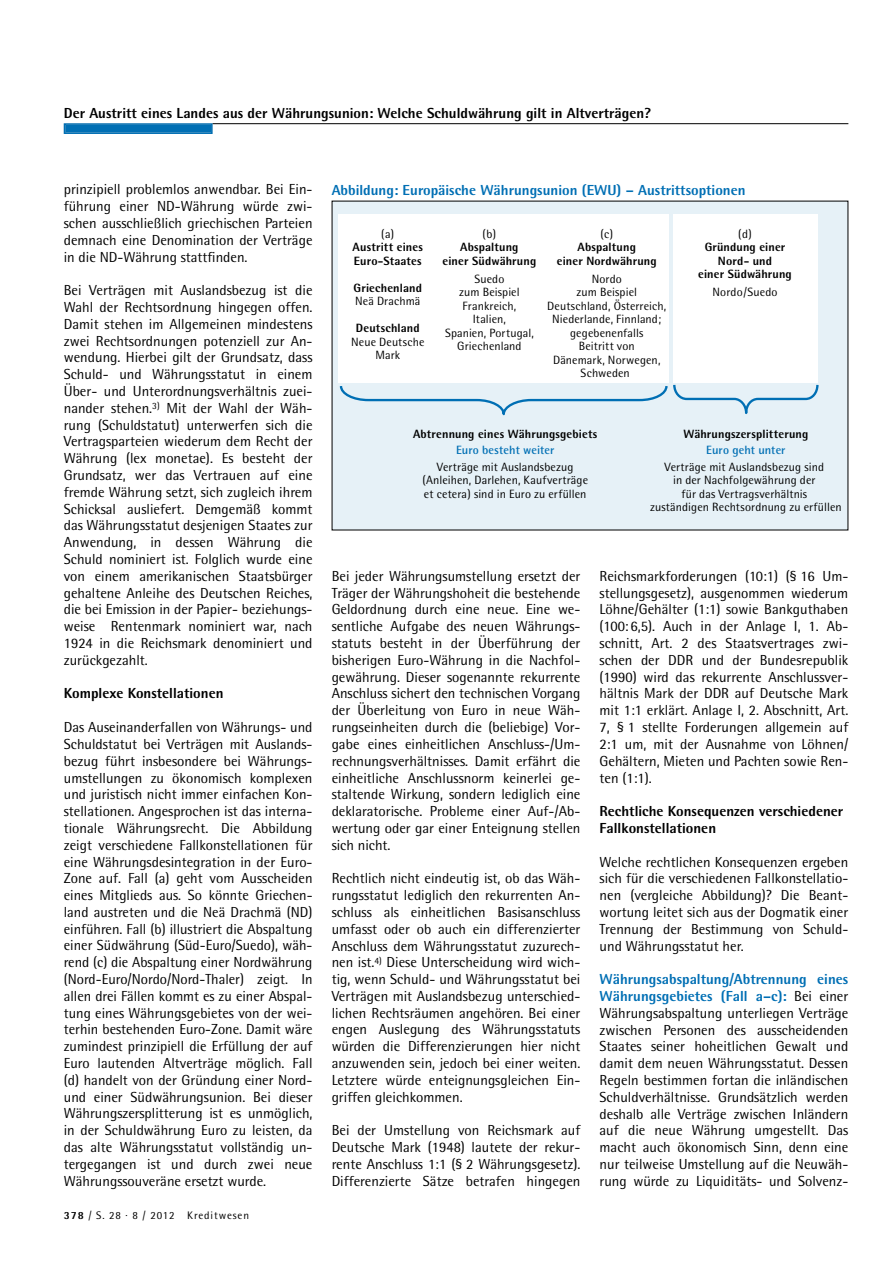
<style>
.page{position:relative;width:893px;height:1263px;background:#fff}
.page>*{position:absolute;margin:0;border:0;box-sizing:border-box;transform-origin:0 0}
.t1{font:14.55px/16.8px "Rotis Semi Sans";color:#000;text-align:justify}
.t2{font:800 14.55px/16.8px "Rotis Semi Sans";color:#000}
.t3{font:800 14.55px "Rotis Semi Sans";color:#006fb4}
.t4{font:12px/13.5px "Rotis Semi Sans";letter-spacing:.01em;color:#000;text-align:center}
.t5{font:800 12px/13.5px "Rotis Semi Sans";letter-spacing:.01em;color:#000;text-align:center}
.t6{font:700 12px "Rotis Semi Sans";letter-spacing:.005em;color:#006fb4}
.t7{font:10.95px "Rotis Semi Sans";letter-spacing:.08em;color:#000}
.s1{font-weight:800}
.s2{font-weight:800;color:#006fb4}
</style>
<div class="page">
<hr style="left:212px;top:123px;width:636px;height:1px;background:#000">
<div style="left:64px;top:124px;width:148px;height:9px;background:#006fb4"></div>
<div style="left:64px;top:123px;width:149px;height:11px;border:2px solid #006fb4"></div>
<div style="left:332px;top:201px;width:516px;height:329px;background:#e6f1f7"></div>
<div style="left:338px;top:215px;width:331px;height:168px;background:#fff"></div>
<div style="left:674px;top:215px;width:144px;height:168px;background:#fff"></div>
<svg style="left:339px;top:384px;width:480px;height:32px"></svg>
<p class="t2" style="left:64px;top:105px;width:589px">Der Austritt eines Landes aus der Währungsunion: Welche Schuldwährung gilt in Altverträgen?</p>
<p class="t1" style="left:64px;top:181px;width:250px">prinzipiell problemlos anwendbar. Bei Ein&shy;führung einer ND-Währung würde zwi&shy;schen ausschließlich griechischen Parteien demnach eine Denomination der Verträge in die ND-Währung stattfinden.</p>
<p class="t1" style="left:64px;top:282px;width:250px">Bei Verträgen mit Auslandsbezug ist die Wahl der Rechtsordnung hingegen offen.<br>Damit stehen im Allgemeinen mindestens zwei Rechtsordnungen potenziell zur An&shy;wendung. Hierbei gilt der Grundsatz, dass Schuld- und Währungsstatut in einem Über- und Unterordnungsverhältnis zuei&shy;nander stehen.<sup>3)</sup> Mit der Wahl der Wäh&shy;rung (Schuldstatut) unterwerfen sich die Vertragsparteien wiederum dem Recht der Währung (lex monetae). Es besteht der Grundsatz, wer das Vertrauen auf eine fremde Währung setzt, sich zugleich ihrem Schicksal ausliefert. Demgemäß kommt das Währungsstatut desjenigen Staates zur Anwendung, in dessen Währung die Schuld nominiert ist. Folglich wurde eine von einem amerikanischen Staatsbürger gehaltene Anleihe des Deutschen Reiches, die bei Emission in der Papier- beziehungs&shy;weise Rentenmark nominiert war, nach 1924 in die Reichsmark denominiert und zurückgezahlt.</p>
<p class="t2" style="left:64px;top:685px;width:161px">Komplexe Konstellationen</p>
<p class="t1" style="left:64px;top:719px;width:250px">Das Auseinanderfallen von Währungs- und Schuldstatut bei Verträgen mit Auslands&shy;bezug führt insbesondere bei Währungs&shy;umstellungen zu ökonomisch komplexen und juristisch nicht immer einfachen Kon&shy;stellationen. Angesprochen ist das interna&shy;tionale Währungsrecht. Die Abbildung zeigt verschiedene Fallkonstellationen für eine Währungsdesintegration in der Euro-Zone auf. Fall (a) geht vom Ausscheiden eines Mitglieds aus. So könnte Griechen&shy;land austreten und die Neä Drachmä (ND) einführen. Fall (b) illustriert die Abspaltung einer Südwährung (Süd-Euro/Suedo), wäh&shy;rend (c) die Abspaltung einer Nordwährung (Nord-Euro/Nordo/Nord-Thaler) zeigt. In allen drei Fällen kommt es zu einer Abspal&shy;tung eines Währungsgebietes von der wei&shy;terhin bestehenden Euro-Zone. Damit wäre zumindest prinzipiell die Erfüllung der auf Euro lautenden Altverträge möglich. Fall (d) handelt von der Gründung einer Nord&shy;und einer Südwährungsunion. Bei dieser Währungszersplitterung ist es unmöglich, in der Schuldwährung Euro zu leisten, da das alte Währungsstatut vollständig un&shy;tergegangen ist und durch zwei neue Währungssouveräne ersetzt wurde.</p>
<p class="t7" style="left:64px;top:1209px;width:187px"><span class="s1">378</span> / S. 28 · 8 / 2012 Kreditwesen</p>
<p class="t3" style="left:332px;top:180px;width:415px">Abbildung: Europäische Währungsunion (EWU) – Austrittsoptionen</p>
<p class="t4" style="left:381px;top:227px;width:15px">(a)</p>
<p class="t5" style="left:353px;top:240px;width:72px;text-align:left">Austritt eines<br>Euro-Staates</p>
<p class="t5" style="left:354px;top:281px;width:70px">Griechenland</p>
<p class="t4" style="left:355px;top:294px;width:67px">Neä Drachmä</p>
<p class="t5" style="left:356px;top:321px;width:65px">Deutschland</p>
<p class="t4" style="left:351px;top:335px;width:75px">Neue Deutsche<br>Mark</p>
<p class="t4" style="left:483px;top:227px;width:15px">(b)</p>
<p class="t5" style="left:443px;top:240px;width:95px">Abspaltung<br>einer Südwährung</p>
<p class="t4" style="left:445px;top:272px;width:90px">Suedo<br>zum Beispiel<br>Frankreich,<br>Italien,<br>Spanien, Portugal,<br>Griechenland</p>
<p class="t4" style="left:600px;top:227px;width:14px">(c)</p>
<p class="t5" style="left:557px;top:240px;width:101px">Abspaltung<br>einer Nordwährung</p>
<p class="t4" style="left:547px;top:272px;width:121px">Nordo<br>zum Beispiel<br>Deutschland, Österreich,<br>Niederlande, Finnland; gegebenenfalls<br>Beitritt von<br>Dänemark, Norwegen,<br>Schweden</p>
<p class="t4" style="left:738px;top:227px;width:15px">(d)</p>
<p class="t5" style="left:698px;top:240px;width:95px">Gründung einer<br>Nord- und<br>einer Südwährung</p>
<p class="t4" style="left:712px;top:285px;width:67px">Nordo/Suedo</p>
<p class="t5" style="left:413px;top:427px;width:186px">Abtrennung eines Währungsgebiets</p>
<p class="t6" style="left:456px;top:443px;width:100px">Euro besteht weiter</p>
<p class="t4" style="left:422px;top:460px;width:167px">Verträge mit Auslandsbezug (Anleihen, Darlehen, Kaufverträge et cetera) sind in Euro zu erfüllen</p>
<p class="t5" style="left:683px;top:427px;width:126px">Währungszersplitterung</p>
<p class="t6" style="left:706px;top:443px;width:81px">Euro geht unter</p>
<p class="t4" style="left:650px;top:460px;width:193px">Verträge mit Auslandsbezug sind<br>in der Nachfolgewährung der<br>für das Vertragsverhältnis<br>zuständigen Rechtsordnung zu erfüllen</p>
<p class="t1" style="left:332px;top:567px;width:250px">Bei jeder Währungsumstellung ersetzt der Träger der Währungshoheit die bestehende Geldordnung durch eine neue. Eine we&shy;sentliche Aufgabe des neuen Währungs&shy;statuts besteht in der Überführung der bisherigen Euro-Währung in die Nachfol&shy;gewährung. Dieser sogenannte rekurrente Anschluss sichert den technischen Vorgang der Überleitung von Euro in neue Wäh&shy;rungseinheiten durch die (beliebige) Vor&shy;gabe eines einheitlichen Anschluss-/Um&shy;rechnungsverhältnisses. Damit erfährt die einheitliche Anschlussnorm keinerlei ge&shy;staltende Wirkung, sondern lediglich eine deklaratorische. Probleme einer Auf-/Ab&shy;wertung oder gar einer Enteignung stellen sich nicht.</p>
<p class="t1" style="left:332px;top:870px;width:250px">Rechtlich nicht eindeutig ist, ob das Wäh&shy;rungsstatut lediglich den rekurrenten An&shy;schluss als einheitlichen Basisanschluss umfasst oder ob auch ein differenzierter Anschluss dem Währungsstatut zuzurech&shy;nen ist.<sup>4)</sup> Diese Unterscheidung wird wich&shy;tig, wenn Schuld- und Währungsstatut bei Verträgen mit Auslandsbezug unterschied&shy;lichen Rechtsräumen angehören. Bei einer engen Auslegung des Währungsstatuts würden die Differenzierungen hier nicht anzuwenden sein, jedoch bei einer weiten.<br>Letztere würde enteignungsgleichen Ein&shy;griffen gleichkommen.</p>
<p class="t1" style="left:332px;top:1122px;width:250px">Bei der Umstellung von Reichsmark auf Deutsche Mark (1948) lautete der rekur&shy;rente Anschluss 1:1 (§ 2 Währungsgesetz).<br>Differenzierte Sätze betrafen hingegen</p>
<p class="t1" style="left:600px;top:567px;width:250px">Reichsmarkforderungen (10:1) (§ 16 Um&shy;stellungsgesetz), ausgenommen wiederum Löhne/Gehälter (1:1) sowie Bankguthaben (100:6,5). Auch in der Anlage I, 1. Ab&shy;schnitt, Art. 2 des Staatsvertrages zwi&shy;schen der DDR und der Bundesrepublik (1990) wird das rekurrente Anschlussver&shy;hältnis Mark der DDR auf Deutsche Mark mit 1:1 erklärt. Anlage I, 2. Abschnitt, Art.<br>7, § 1 stellte Forderungen allgemein auf 2:1 um, mit der Ausnahme von Löhnen/ Gehältern, Mieten und Pachten sowie Ren&shy;ten (1:1).</p>
<p class="t2" style="left:600px;top:802px;width:245px">Rechtliche Konsequenzen verschiedener<br>Fallkonstellationen</p>
<p class="t1" style="left:600px;top:853px;width:250px">Welche rechtlichen Konsequenzen ergeben sich für die verschiedenen Fallkonstellatio&shy;nen (vergleiche Abbildung)? Die Beant&shy;wortung leitet sich aus der Dogmatik einer Trennung der Bestimmung von Schuld&shy;und Währungsstatut her.</p>
<p class="t1" style="left:600px;top:971px;width:250px"><span class="s2">Währungsabspaltung/Abtrennung eines Währungsgebietes (Fall a–c):</span> Bei einer Währungsabspaltung unterliegen Verträge zwischen Personen des ausscheidenden Staates seiner hoheitlichen Gewalt und damit dem neuen Währungsstatut. Dessen Regeln bestimmen fortan die inländischen Schuldverhältnisse. Grundsätzlich werden deshalb alle Verträge zwischen Inländern auf die neue Währung umgestellt. Das macht auch ökonomisch Sinn, denn eine nur teilweise Umstellung auf die Neuwäh&shy;rung würde zu Liquiditäts- und Solvenz-</p>
</div>
